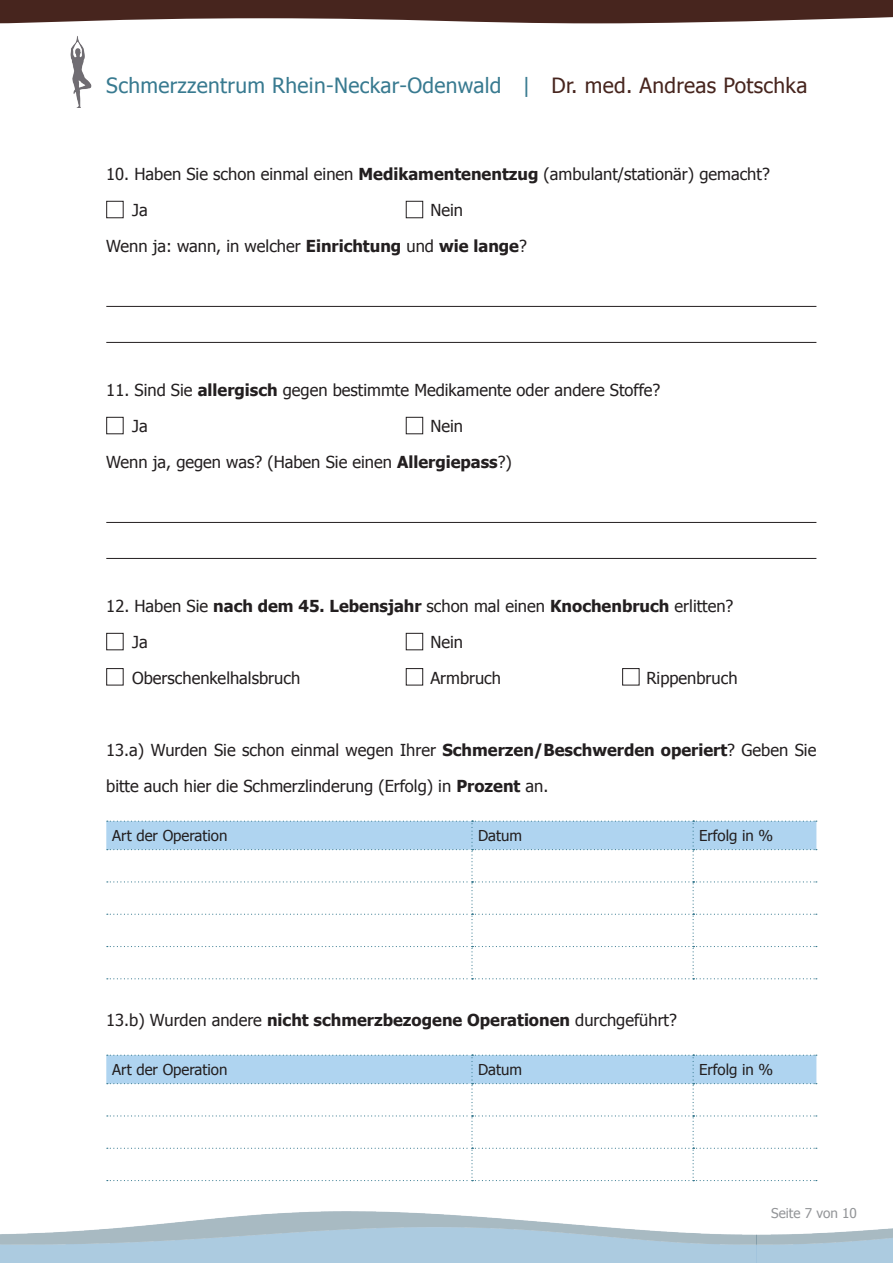
<style>
.page{position:relative;width:893px;height:1263px;background:#fff}
.page>*{position:absolute;margin:0;border:0;box-sizing:border-box;transform-origin:0 0}
.t1{font:21px "Tahoma";letter-spacing:.015em;color:#387a90}
.t2{font:16.5px/36px "Tahoma";color:#231f20}
.t3{font:700 16.5px "Tahoma";color:#231f20}
.t4{font:15px "Tahoma";color:#231f20}
.t5{font:13.5px "Tahoma";color:#939598}
.s1{color:#47251e}
.s2{font-weight:700}
.s3{font-weight:400}
</style>
<div class="page">
<svg style="left:0;top:0;width:893px;height:23px;background:#5a3b35"></svg>
<img style="left:756px;top:1180px;width:137px;height:83px">
<svg style="left:106px;top:821px;width:711px;height:158px"></svg>
<svg style="left:106px;top:1055px;width:711px;height:126px"></svg>
<img style="left:70px;top:36px;width:22px;height:71px">
<hr style="left:106px;top:306px;width:710px;height:1px;background:#231f20">
<hr style="left:106px;top:342px;width:710px;height:1px;background:#231f20">
<div style="left:106px;top:201px;width:18px;height:17px;border:1px solid #231f20"></div>
<div style="left:406px;top:201px;width:17px;height:17px;border:1px solid #231f20"></div>
<div style="left:106px;top:417px;width:18px;height:17px;border:1px solid #231f20"></div>
<div style="left:406px;top:417px;width:17px;height:17px;border:1px solid #231f20"></div>
<hr style="left:106px;top:522px;width:710px;height:1px;background:#231f20">
<hr style="left:106px;top:558px;width:710px;height:1px;background:#231f20">
<div style="left:106px;top:633px;width:18px;height:17px;border:1px solid #231f20"></div>
<div style="left:406px;top:633px;width:17px;height:17px;border:1px solid #231f20"></div>
<div style="left:106px;top:668px;width:18px;height:17px;border:1px solid #231f20"></div>
<div style="left:622px;top:668px;width:17px;height:17px;border:1px solid #231f20"></div>
<div style="left:406px;top:668px;width:17px;height:17px;border:1px solid #231f20"></div>
<p class="t1" style="left:106px;top:71px;width:703px">Schmerzzentrum Rhein-Neckar-Odenwald | <span class="s1">Dr. med. Andreas Potschka</span></p>
<p class="t2" style="left:132px;top:155px;width:639px;text-indent:-26px">10. Haben Sie schon einmal einen <span class="s2">Medikamentenentzug</span> (ambulant/stationär) gemacht?<br>Ja</p>
<p class="t2" style="left:106px;top:191px;width:422px;text-indent:324px">Nein<br>Wenn ja: wann, in welcher <span class="s2">Einrichtung</span> und <span class="s2">wie lange</span>?</p>
<p class="t2" style="left:132px;top:371px;width:530px;text-indent:-26px">11. Sind Sie <span class="s2">allergisch</span> gegen bestimmte Medikamente oder andere Stoffe?<br>Ja</p>
<p class="t2" style="left:106px;top:407px;width:407px;text-indent:324px">Nein<br>Wenn ja, gegen was? (Haben Sie einen <span class="s2">Allergiepass</span>?)</p>
<p class="t2" style="left:132px;top:587px;width:603px;text-indent:-26px">12. Haben Sie <span class="s2">nach dem 45. Lebensjahr</span> schon mal einen <span class="s2">Knochenbruch</span> erlitten?<br>Ja</p>
<p class="t2" style="left:430px;top:623px;width:34px">Nein</p>
<p class="t2" style="left:132px;top:659px;width:170px">Oberschenkelhalsbruch</p>
<p class="t2" style="left:430px;top:659px;width:72px">Armbruch</p>
<p class="t2" style="left:646px;top:659px;width:93px">Rippenbruch</p>
<p class="t2" style="left:106px;top:731px;width:712px">13.a) Wurden Sie schon einmal wegen Ihrer <span class="s2">Schmerzen/Beschwerden operiert</span>? Geben Sie bitte auch hier die Schmerzlinderung (Erfolg) in <span class="s2">Prozent</span> an.</p>
<p class="t4" style="left:112px;top:826px;width:117px">Art der Operation</p>
<p class="t4" style="left:478px;top:826px;width:46px">Datum</p>
<p class="t4" style="left:699px;top:826px;width:76px">Erfolg in %</p>
<p class="t3" style="left:106px;top:1008px;width:572px"><span class="s3">13.b) Wurden andere</span> nicht schmerzbezogene Operationen <span class="s3">durchgeführt?</span></p>
<p class="t4" style="left:112px;top:1060px;width:117px">Art der Operation</p>
<p class="t4" style="left:478px;top:1060px;width:46px">Datum</p>
<p class="t4" style="left:699px;top:1060px;width:76px">Erfolg in %</p>
<p class="t5" style="left:771px;top:1204px;width:87px">Seite 7 von 10</p>
</div>
